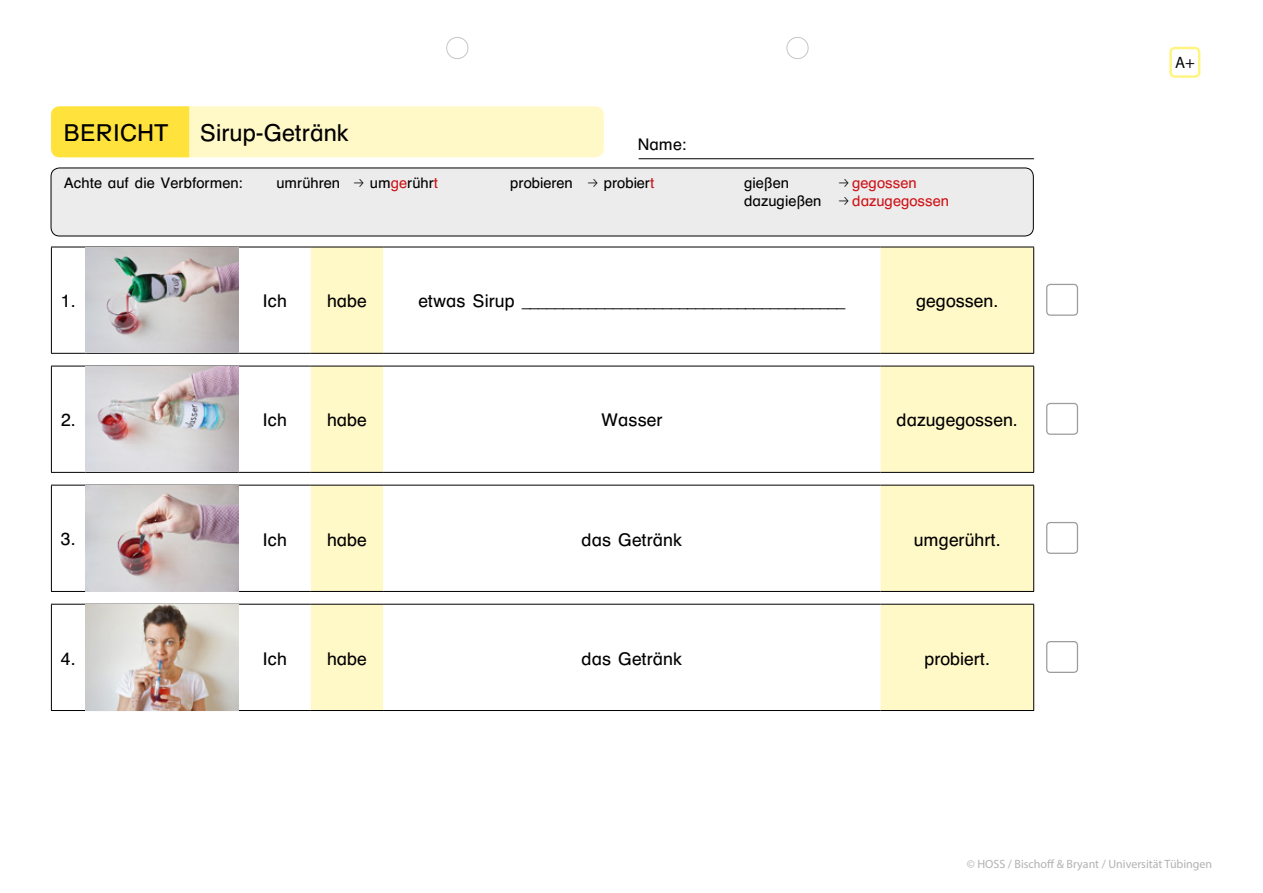
<style>
.page{position:relative;width:1263px;height:893px;background:#fff}
.page>*{position:absolute;margin:0;border:0;box-sizing:border-box;transform-origin:0 0}
.t1{font:24px "Druckschrift BY WOK";color:#000}
.t2{font:18px "Druckschrift BY WOK";color:#000}
.t3{font:18px "Myriad Pro";color:#000}
.t4{font:16.5px "Druckschrift BY WOK";color:#000}
.t5{font:16.5px "Myriad Pro";color:#000}
.t6{font:15px "Druckschrift BY WOK";color:#000}
.t7{font:15px "Druckschrift BY WOK";color:#cd1316}
.t8{font:12px "Myriad Pro";color:#b1b2b3}
.s1{color:#cd1316}
.s2{font-family:"Druckschrift BY WOK"}
</style>
<div class="page">
<div style="left:51px;top:168px;width:982px;height:68px;background:#ececed;border-radius:9px"></div>
<div style="left:51px;top:168px;width:983px;height:68px;border:1px solid #000;border-radius:9px"></div>
<div style="left:446px;top:37px;width:22px;height:22px;border:1px solid #c5c6c6;border-radius:50%"></div>
<div style="left:786px;top:37px;width:22px;height:22px;border:1px solid #c5c6c6;border-radius:50%"></div>
<svg style="left:311px;top:248px;width:723px;height:462px"></svg>
<hr style="left:51px;top:247px;width:34px;height:1px;background:#000">
<hr style="left:51px;top:247px;width:1px;height:106px;background:#000">
<hr style="left:85px;top:247px;width:153px;height:1px;background:#000">
<hr style="left:238px;top:247px;width:73px;height:1px;background:#000">
<hr style="left:311px;top:247px;width:72px;height:1px;background:#000">
<hr style="left:383px;top:247px;width:498px;height:1px;background:#000">
<hr style="left:881px;top:247px;width:153px;height:1px;background:#000">
<hr style="left:1033px;top:247px;width:1px;height:106px;background:#000">
<hr style="left:51px;top:353px;width:34px;height:1px;background:#000">
<hr style="left:85px;top:353px;width:153px;height:1px;background:#000">
<hr style="left:238px;top:353px;width:73px;height:1px;background:#000">
<hr style="left:311px;top:353px;width:72px;height:1px;background:#000">
<hr style="left:383px;top:353px;width:498px;height:1px;background:#000">
<hr style="left:881px;top:353px;width:153px;height:1px;background:#000">
<hr style="left:51px;top:366px;width:34px;height:1px;background:#000">
<hr style="left:51px;top:366px;width:1px;height:106px;background:#000">
<hr style="left:85px;top:366px;width:153px;height:1px;background:#000">
<hr style="left:238px;top:366px;width:73px;height:1px;background:#000">
<hr style="left:311px;top:366px;width:72px;height:1px;background:#000">
<hr style="left:383px;top:366px;width:498px;height:1px;background:#000">
<hr style="left:881px;top:366px;width:153px;height:1px;background:#000">
<hr style="left:1033px;top:366px;width:1px;height:106px;background:#000">
<hr style="left:51px;top:472px;width:34px;height:1px;background:#000">
<hr style="left:85px;top:472px;width:153px;height:1px;background:#000">
<hr style="left:238px;top:472px;width:73px;height:1px;background:#000">
<hr style="left:311px;top:472px;width:72px;height:1px;background:#000">
<hr style="left:383px;top:472px;width:498px;height:1px;background:#000">
<hr style="left:881px;top:472px;width:153px;height:1px;background:#000">
<hr style="left:51px;top:485px;width:34px;height:1px;background:#000">
<hr style="left:51px;top:485px;width:1px;height:106px;background:#000">
<hr style="left:85px;top:485px;width:153px;height:1px;background:#000">
<hr style="left:238px;top:485px;width:73px;height:1px;background:#000">
<hr style="left:311px;top:485px;width:72px;height:1px;background:#000">
<hr style="left:383px;top:485px;width:498px;height:1px;background:#000">
<hr style="left:881px;top:485px;width:153px;height:1px;background:#000">
<hr style="left:1033px;top:485px;width:1px;height:106px;background:#000">
<hr style="left:51px;top:591px;width:34px;height:1px;background:#000">
<hr style="left:85px;top:591px;width:153px;height:1px;background:#000">
<hr style="left:238px;top:591px;width:73px;height:1px;background:#000">
<hr style="left:311px;top:591px;width:72px;height:1px;background:#000">
<hr style="left:383px;top:591px;width:498px;height:1px;background:#000">
<hr style="left:881px;top:591px;width:153px;height:1px;background:#000">
<hr style="left:51px;top:604px;width:34px;height:1px;background:#000">
<hr style="left:51px;top:605px;width:1px;height:105px;background:#000">
<hr style="left:85px;top:604px;width:153px;height:1px;background:#000">
<hr style="left:238px;top:604px;width:73px;height:1px;background:#000">
<hr style="left:311px;top:604px;width:72px;height:1px;background:#000">
<hr style="left:383px;top:604px;width:498px;height:1px;background:#000">
<hr style="left:881px;top:604px;width:153px;height:1px;background:#000">
<hr style="left:1033px;top:605px;width:1px;height:105px;background:#000">
<hr style="left:51px;top:710px;width:34px;height:1px;background:#000">
<hr style="left:85px;top:710px;width:153px;height:1px;background:#000">
<hr style="left:238px;top:710px;width:73px;height:1px;background:#000">
<hr style="left:311px;top:710px;width:72px;height:1px;background:#000">
<hr style="left:383px;top:710px;width:498px;height:1px;background:#000">
<hr style="left:881px;top:710px;width:153px;height:1px;background:#000">
<img style="left:86px;top:247px;width:152px;height:106px">
<img style="left:86px;top:366px;width:152px;height:106px">
<img style="left:86px;top:486px;width:152px;height:105px">
<img style="left:86px;top:605px;width:152px;height:105px">
<div style="left:1046px;top:284px;width:32px;height:32px;border:1px solid #9c9d9d;border-radius:4px"></div>
<div style="left:1046px;top:403px;width:32px;height:32px;border:1px solid #9c9d9d;border-radius:4px"></div>
<div style="left:1046px;top:522px;width:32px;height:32px;border:1px solid #9c9d9d;border-radius:4px"></div>
<div style="left:1046px;top:641px;width:32px;height:32px;border:1px solid #9c9d9d;border-radius:4px"></div>
<svg style="left:51px;top:106px;width:553px;height:51px;background:#fff3a4"></svg>
<hr style="left:639px;top:158px;width:395px;height:1px;background:#000">
<div style="left:1169px;top:47px;width:31px;height:31px;border:2px solid #fff481;border-radius:4px"></div>
<h1 class="t1" style="left:64px;top:121px;width:106px">BERICHT</h1>
<h1 class="t1" style="left:200px;top:121px;width:151px">Sirup-Getränk</h1>
<p class="t4" style="left:638px;top:136px;width:51px">Name:</p>
<p class="t6" style="left:64px;top:176px;width:181px">Achte auf die Verbformen:</p>
<p class="t6" style="left:276px;top:176px;width:65px">umrühren</p>
<p class="t6" style="left:370px;top:176px;width:70px">um<span class="s1">ge</span>rühr<span class="s1">t</span></p>
<p class="t6" style="left:510px;top:176px;width:64px">probieren</p>
<p class="t6" style="left:604px;top:176px;width:52px">probier<span class="s1">t</span></p>
<p class="t6" style="left:744px;top:176px;width:46px">gießen</p>
<p class="t7" style="left:852px;top:176px;width:66px">gegossen</p>
<p class="t6" style="left:744px;top:194px;width:79px">dazugießen</p>
<p class="t7" style="left:852px;top:194px;width:98px">dazugegossen</p>
<p class="t2" style="left:61px;top:292px;width:16px">1.</p>
<p class="t2" style="left:262px;top:292px;width:26px">Ich</p>
<p class="t2" style="left:327px;top:292px;width:41px">habe</p>
<p class="t3" style="left:418px;top:290px;width:428px"><span class="s2">etwas Sirup</span> _______________________________________</p>
<p class="t2" style="left:916px;top:292px;width:84px">gegossen.</p>
<p class="t2" style="left:61px;top:411px;width:16px">2.</p>
<p class="t2" style="left:262px;top:411px;width:26px">Ich</p>
<p class="t2" style="left:327px;top:411px;width:41px">habe</p>
<p class="t2" style="left:601px;top:411px;width:63px">Wasser</p>
<p class="t2" style="left:897px;top:411px;width:123px">dazugegossen.</p>
<p class="t2" style="left:61px;top:530px;width:16px">3.</p>
<p class="t2" style="left:262px;top:530px;width:26px">Ich</p>
<p class="t2" style="left:327px;top:530px;width:41px">habe</p>
<p class="t2" style="left:581px;top:530px;width:102px">das Getränk</p>
<p class="t2" style="left:914px;top:530px;width:88px">umgerührt.</p>
<p class="t2" style="left:61px;top:649px;width:16px">4.</p>
<p class="t2" style="left:262px;top:649px;width:26px">Ich</p>
<p class="t2" style="left:327px;top:649px;width:41px">habe</p>
<p class="t2" style="left:581px;top:649px;width:102px">das Getränk</p>
<p class="t2" style="left:924px;top:649px;width:67px">probiert.</p>
<p class="t5" style="left:1175px;top:53px;width:21px">A+</p>
<p class="t8" style="left:967px;top:856px;width:247px">© HOSS / Bischoff &amp; Bryant / Universität Tübingen</p>
</div>
